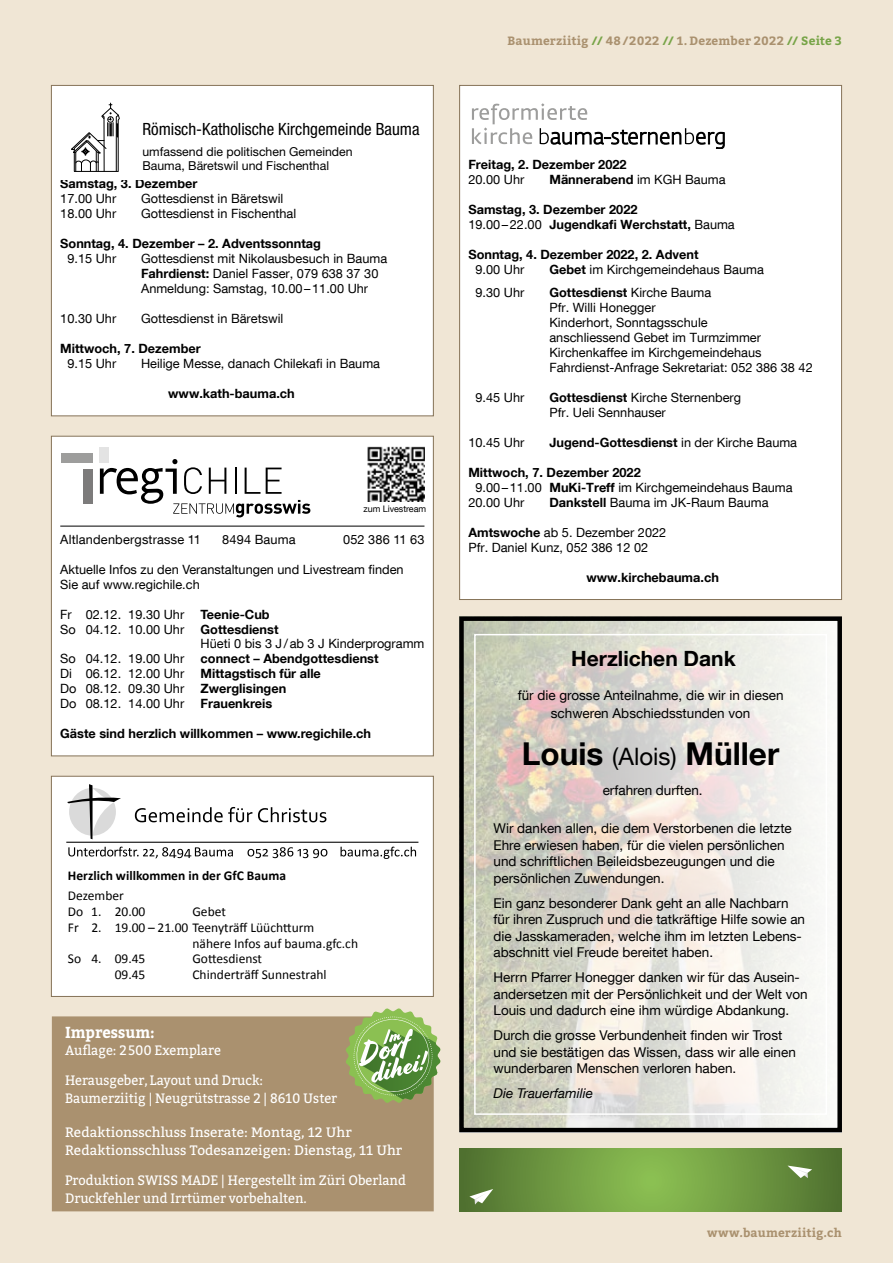
<style>
.page{position:relative;width:893px;height:1263px;background:#f0e6d5}
.page>*{position:absolute;margin:0;border:0;box-sizing:border-box;transform-origin:0 0}
.t1{font:700 31.5px "Helvetica Neue LT Com";color:#000}
.t2{font:700 21px "Helvetica Neue LT Com";color:#000}
.t3{font:condensed 16.95px "Helvetica Neue";color:#000}
.t4{font:700 15.9px "Bitter";color:#fff;scale:.94 1}
.t5{font:13.65px/17.4px "Bitter";color:#fff;scale:.94 1}
.t6{font:13.65px/17.4px "Bitter";color:#fff}
.t7{font:13.5px/16.5px "Helvetica Neue LT Com";color:#000}
.t8{font:13.5px/15.8px "Calibri";color:#000}
.t9{font:700 13.5px "Calibri";color:#000}
.t10{font:italic 13.5px "Helvetica Neue LT Com";color:#000}
.t11{font:12.75px/15px "Helvetica Neue LT Com";color:#000}
.t12{font:700 12.75px/15px "Helvetica Neue LT Com";color:#000}
.t13{font:12.3px/13.8px "Helvetica Neue";color:#000}
.t14{font:700 12px "Bitter";letter-spacing:.015em;color:#aa916f}
.t15{font:9px "Helvetica Neue LT Com";letter-spacing:-.005em;color:#000}
.s1{font-weight:700}
.s2{color:#77a447}
.s3{font-weight:400}
.s4{font-weight:400;font-size:24px}
</style>
<div class="page">
<div style="left:460px;top:85px;width:382px;height:514px;background:#fff"></div>
<svg style="left:472px;top:103px;width:252px;height:46px"></svg>
<div style="left:51px;top:776px;width:382px;height:220px;background:#fff"></div>
<div style="left:51px;top:776px;width:383px;height:221px;border:1px solid #857257"></div>
<hr style="left:66px;top:842px;width:352px;height:1px;background:#000">
<svg style="left:135px;top:807px;width:117px;height:15px"></svg>
<svg style="left:258px;top:807px;width:68px;height:15px"></svg>
<svg style="left:67px;top:784px;width:54px;height:55px"></svg>
<svg style="left:247px;top:847px;width:80px;height:11px"></svg>
<svg style="left:341px;top:847px;width:75px;height:12px"></svg>
<svg style="left:68px;top:847px;width:165px;height:11px"></svg>
<div style="left:51px;top:85px;width:382px;height:331px;background:#fff"></div>
<div style="left:51px;top:85px;width:383px;height:331px;border:1px solid #857257"></div>
<svg style="left:71px;top:103px;width:49px;height:69px"></svg>
<div style="left:51px;top:436px;width:382px;height:320px;background:#fff"></div>
<hr style="left:60px;top:526px;width:364px;height:1px;background:#000">
<div style="left:51px;top:436px;width:383px;height:320px;border:1px solid #857257"></div>
<svg style="left:100px;top:459px;width:210px;height:58px"></svg>
<div style="left:83px;top:469px;width:9px;height:35px;background:#7c7b7b"></div>
<div style="left:100px;top:447px;width:9px;height:15px;background:#e3e3e3"></div>
<div style="left:61px;top:453px;width:31px;height:9px;background:#9d9d9c"></div>
<img style="left:368px;top:446px;width:57px;height:56px">
<img style="left:464px;top:621px;width:373px;height:506px">
<div style="left:459px;top:616px;width:383px;height:516px;border:4px solid #000"></div>
<div style="left:474px;top:634px;width:353px;height:481px;border:2px solid #fff"></div>
<div style="left:52px;top:1016px;width:382px;height:195px;background:#aa916f"></div>
<svg style="left:346px;top:1008px;width:95px;height:95px;background:#97b473"></svg>
<svg style="left:459px;top:1149px;width:383px;height:63px;background:#6e9841"></svg>
<svg style="left:469px;top:1189px;width:24px;height:15px"></svg>
<svg style="left:787px;top:1165px;width:25px;height:13px"></svg>
<h3 class="t3" style="left:142px;top:119px;width:279px">Römisch-Katholische Kirchgemeinde Bauma</h3>
<p class="t13" style="left:142px;top:144px;width:212px">umfassend die politischen Gemeinden<br>Bauma, Bäretswil und Fischenthal</p>
<p class="t12" style="left:60px;top:176px;width:139px">Samstag, 3. Dezember</p>
<p class="t11" style="left:60px;top:191px;width:57px">17.00 Uhr</p>
<p class="t11" style="left:141px;top:191px;width:144px">Gottesdienst in Bäretswil</p>
<p class="t11" style="left:60px;top:206px;width:57px">18.00 Uhr</p>
<p class="t11" style="left:141px;top:206px;width:157px">Gottesdienst in Fischenthal</p>
<p class="t12" style="left:60px;top:236px;width:262px">Sonntag, 4. Dezember – 2. Adventssonntag</p>
<p class="t11" style="left:67px;top:251px;width:50px">9.15 Uhr</p>
<p class="t11" style="left:141px;top:251px;width:248px">Gottesdienst mit Nikolausbesuch in Bauma<br><span class="s1">Fahrdienst:</span> Daniel Fasser, 079 638 37 30<br>Anmeldung: Samstag, 10.00–11.00 Uhr</p>
<p class="t11" style="left:60px;top:311px;width:57px">10.30 Uhr</p>
<p class="t11" style="left:141px;top:311px;width:144px">Gottesdienst in Bäretswil</p>
<p class="t12" style="left:60px;top:341px;width:142px">Mittwoch, 7. Dezember</p>
<p class="t11" style="left:67px;top:356px;width:50px">9.15 Uhr</p>
<p class="t11" style="left:141px;top:356px;width:240px">Heilige Messe, danach Chilekafi in Bauma</p>
<p class="t12" style="left:168px;top:386px;width:128px">www.kath-bauma.ch</p>
<p class="t15" style="left:364px;top:503px;width:64px">zum Livestream</p>
<p class="t11" style="left:60px;top:531px;width:142px">Altlandenbergstrasse 11</p>
<p class="t11" style="left:222px;top:531px;width:75px">8494 Bauma</p>
<p class="t11" style="left:343px;top:531px;width:83px">052 386 11 63</p>
<p class="t11" style="left:60px;top:561px;width:345px">Aktuelle Infos zu den Veranstaltungen und Livestream finden<br>Sie auf www.regichile.ch</p>
<p class="t11" style="left:60px;top:606px;width:126px">Fr 02.12. 19.30 Uhr</p>
<p class="t12" style="left:201px;top:606px;width:71px">Teenie-Cub</p>
<p class="t11" style="left:60px;top:621px;width:126px">So 04.12. 10.00 Uhr</p>
<p class="t12" style="left:201px;top:621px;width:79px">Gottesdienst</p>
<p class="t11" style="left:201px;top:636px;width:225px">Hüeti 0 bis 3 J/ab 3 J Kinderprogramm</p>
<p class="t11" style="left:60px;top:651px;width:126px">So 04.12. 19.00 Uhr</p>
<p class="t12" style="left:201px;top:651px;width:180px">connect – Abendgottesdienst</p>
<p class="t11" style="left:60px;top:666px;width:126px">Di 06.12. 12.00 Uhr</p>
<p class="t12" style="left:201px;top:666px;width:122px">Mittagstisch für alle</p>
<p class="t11" style="left:60px;top:681px;width:126px">Do 08.12. 09.30 Uhr</p>
<p class="t12" style="left:201px;top:681px;width:87px">Zwerglisingen</p>
<p class="t11" style="left:60px;top:696px;width:126px">Do 08.12. 14.00 Uhr</p>
<p class="t12" style="left:201px;top:696px;width:73px">Frauenkreis</p>
<p class="t12" style="left:60px;top:726px;width:312px">Gäste sind herzlich willkommen – www.regichile.ch</p>
<p class="t9" style="left:68px;top:866px;width:220px">Herzlich willkommen in der GfC Bauma</p>
<p class="t8" style="left:68px;top:887px;width:79px">Dezember<br>Do 1. 20.00</p>
<p class="t8" style="left:192px;top:903px;width:35px">Gebet</p>
<p class="t8" style="left:68px;top:919px;width:248px">Fr 2. 19.00 – 21.00 Teenyträff Lüüchtturm</p>
<p class="t8" style="left:192px;top:935px;width:167px">nähere Infos auf bauma.gfc.ch</p>
<p class="t8" style="left:68px;top:950px;width:79px">So 4. 09.45</p>
<p class="t8" style="left:192px;top:950px;width:71px">Gottesdienst</p>
<p class="t8" style="left:115px;top:966px;width:32px">09.45</p>
<p class="t8" style="left:192px;top:966px;width:136px">Chinderträff Sunnestrahl</p>
<p class="t4" style="left:65px;top:1020px;width:97px">Impressum:</p>
<p class="t5" style="left:65px;top:1041px;width:167px">Auflage: 2500 Exemplare</p>
<p class="t5" style="left:65px;top:1071px;width:291px">Herausgeber, Layout und Druck:<br>Baumerziitig | Neugrütstrasse 2 | 8610 Uster</p>
<p class="t6" style="left:65px;top:1123px;width:339px">Redaktionsschluss Inserate: Montag, 12 Uhr<br>Redaktionsschluss Todesanzeigen: Dienstag, 11 Uhr</p>
<p class="t5" style="left:65px;top:1171px;width:364px">Produktion SWISS MADE | Hergestellt im Züri Oberland<br>Druckfehler und Irrtümer vorbehalten.</p>
<p class="t14" style="left:507px;top:31px;width:336px">Baumerziitig <span class="s2">//</span> 48/2022 <span class="s2">//</span> 1. Dezember 2022 <span class="s2">// Seite 3</span></p>
<p class="t12" style="left:468px;top:156px;width:160px">Freitag, 2. Dezember 2022</p>
<p class="t11" style="left:468px;top:171px;width:57px">20.00 Uhr</p>
<p class="t12" style="left:549px;top:171px;width:178px">Männerabend <span class="s3">im KGH Bauma</span></p>
<p class="t12" style="left:468px;top:201px;width:268px">Samstag, 3. Dezember 2022<br><span class="s3">19.00–22.00</span> Jugendkafi Werchstatt, <span class="s3">Bauma</span></p>
<p class="t12" style="left:468px;top:246px;width:232px">Sonntag, 4. Dezember 2022, 2. Advent</p>
<p class="t11" style="left:475px;top:261px;width:50px">9.00 Uhr</p>
<p class="t11" style="left:549px;top:261px;width:216px"><span class="s1">Gebet</span> im Kirchgemeindehaus Bauma</p>
<p class="t11" style="left:475px;top:285px;width:50px">9.30 Uhr</p>
<p class="t11" style="left:549px;top:285px;width:265px"><span class="s1">Gottesdienst</span> Kirche Bauma<br>Pfr. Willi Honegger<br>Kinderhort, Sonntagsschule<br>anschliessend Gebet im Turmzimmer<br>Kirchenkaffee im Kirchgemeindehaus<br>Fahrdienst-Anfrage Sekretariat: 052 386 38 42</p>
<p class="t11" style="left:475px;top:390px;width:50px">9.45 Uhr</p>
<p class="t11" style="left:549px;top:390px;width:193px"><span class="s1">Gottesdienst</span> Kirche Sternenberg<br>Pfr. Ueli Sennhauser</p>
<p class="t11" style="left:468px;top:435px;width:57px">10.45 Uhr</p>
<p class="t12" style="left:549px;top:435px;width:249px">Jugend-Gottesdienst <span class="s3">in der Kirche Bauma</span></p>
<p class="t12" style="left:468px;top:465px;width:174px">Mittwoch, 7. Dezember 2022</p>
<p class="t11" style="left:475px;top:480px;width:319px">9.00–11.00 <span class="s1">MuKi-Treff</span> im Kirchgemeindehaus Bauma</p>
<p class="t11" style="left:468px;top:495px;width:57px">20.00 Uhr</p>
<p class="t11" style="left:549px;top:495px;width:221px"><span class="s1">Dankstell</span> Bauma im JK-Raum Bauma</p>
<p class="t11" style="left:468px;top:525px;width:199px"><span class="s1">Amtswoche</span> ab 5. Dezember 2022<br>Pfr. Daniel Kunz, 052 386 12 02</p>
<p class="t12" style="left:586px;top:570px;width:134px">www.kirchebauma.ch</p>
<h2 class="t2" style="left:571px;top:645px;width:166px">Herzlichen Dank</h2>
<p class="t7" style="left:518px;top:686px;width:267px;line-height:18px;text-align:center">für die grosse Anteilnahme, die wir in diesen schweren Abschiedsstunden von</p>
<h1 class="t1" style="left:522px;top:733px;width:259px">Louis <span class="s4">(Alois)</span> Müller</h1>
<p class="t7" style="left:603px;top:782px;width:102px">erfahren durften.</p>
<p class="t7" style="left:493px;top:820px;width:300px">Wir danken allen, die dem Verstorbenen die letzte Ehre erwiesen haben, für die vielen persönlichen und schriftlichen Beileidsbezeugungen und die persönlichen Zuwendungen.</p>
<p class="t7" style="left:493px;top:894px;width:313px">Ein ganz besonderer Dank geht an alle Nachbarn für ihren Zuspruch und die tatkräftige Hilfe sowie an die Jasskameraden, welche ihm im letzten Lebens&shy;abschnitt viel Freude bereitet haben.</p>
<p class="t7" style="left:493px;top:969px;width:316px">Herrn Pfarrer Honegger danken wir für das Ausein&shy;andersetzen mit der Persönlichkeit und der Welt von<br>Louis und dadurch eine ihm würdige Abdankung.</p>
<p class="t7" style="left:493px;top:1027px;width:304px">Durch die grosse Verbundenheit finden wir Trost und sie bestätigen das Wissen, dass wir alle einen wunderbaren Menschen verloren haben.</p>
<p class="t10" style="left:493px;top:1085px;width:101px">Die Trauerfamilie</p>
<p class="t14" style="left:707px;top:1224px;width:136px">www.baumerziitig.ch</p>
</div>
